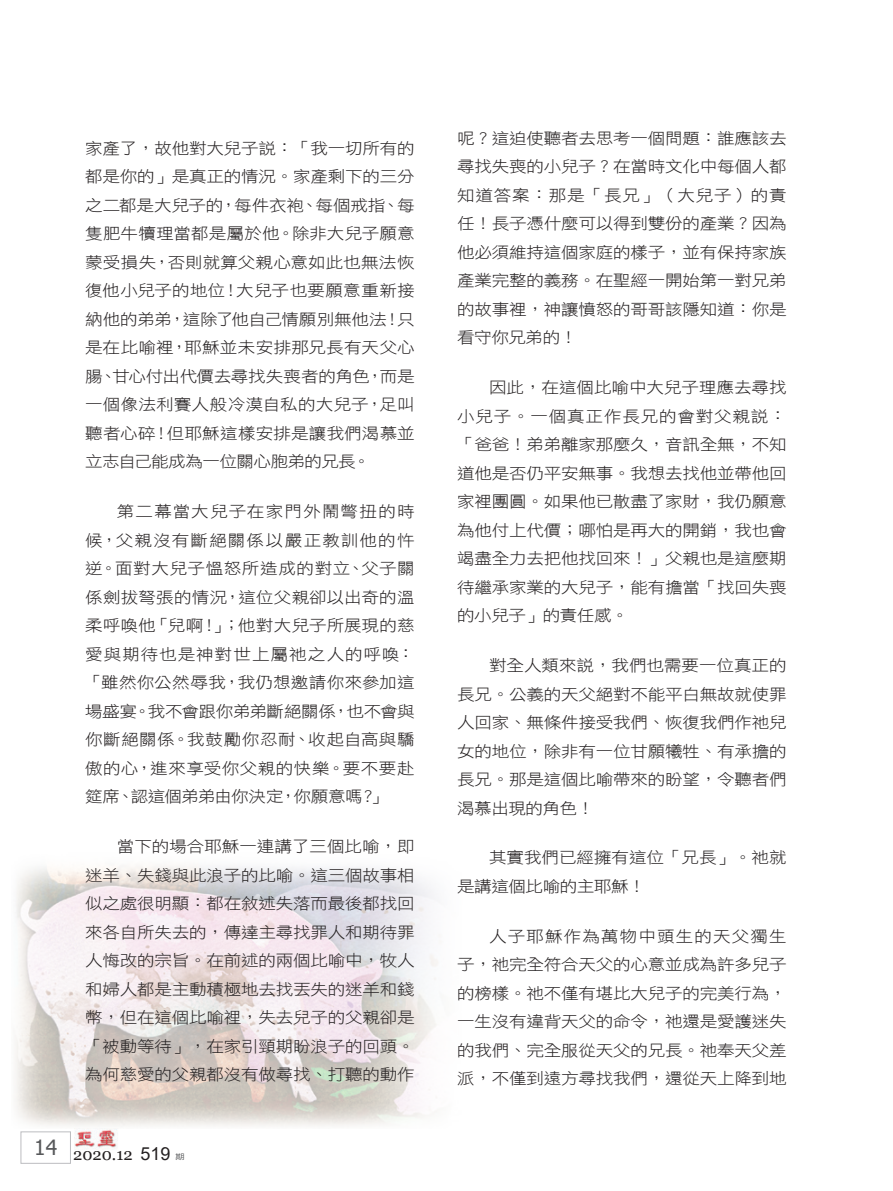
<style>
.page{position:relative;width:893px;height:1191px;background:#fff}
.page>*{position:absolute;margin:0;border:0;box-sizing:border-box;transform-origin:0 0}
.t1{font:16.5px "Georgia";color:#231f20}
.t2{font:15.75px/28.5px "DF Hei W3 WIN BF";letter-spacing:-.01em;color:#231f20;text-align:justify;scale:1.11 1}
.t3{font:7.5px "DF Hei W5 WIN BF";color:#57585a;scale:1.25 1}
.s1{font-family:"Arial";font-size:18px}
</style>
<div class="page">
<img style="left:74px;top:1128px;width:43px;height:22px">
<div style="left:21px;top:1131px;width:50px;height:32px;border:1px solid #bcbdc0"></div>
<img style="left:15px;top:866px;width:423px;height:260px">
<p class="t2" style="left:85px;top:134px;width:298px">家產了，故他對大兒子說：「我一切所有的都是你的」是真正的情況。家產剩下的三分之二都是大兒子的，每件衣袍、每個戒指、每隻肥牛犢理當都是屬於他。除非大兒子願意蒙受損失，否則就算父親心意如此也無法恢復他小兒子的地位！大兒子也要願意重新接納他的弟弟，這除了他自己情願別無他法！只是在比喻裡，耶穌並未安排那兄長有天父心腸、甘心付出代價去尋找失喪者的角色，而是一個像法利賽人般冷漠自私的大兒子，足叫聽者心碎！但耶穌這樣安排是讓我們渴慕並立志自己能成為一位關心胞弟的兄長。</p>
<p class="t2" style="left:85px;top:497px;width:298px;text-indent:32px">第二幕當大兒子在家門外鬧彆扭的時候，父親沒有斷絕關係以嚴正教訓他的忤逆。面對大兒子慍怒所造成的對立、父子關係劍拔弩張的情況，這位父親卻以出奇的溫柔呼喚他「兒啊！」；他對大兒子所展現的慈愛與期待也是神對世上屬祂之人的呼喚：「雖然你公然辱我，我仍想邀請你來參加這場盛宴。我不會跟你弟弟斷絕關係，也不會與你斷絕關係。我鼓勵你忍耐、收起自高與驕傲的心，進來享受你父親的快樂。要不要赴筵席、認這個弟弟由你決定，你願意嗎？」</p>
<p class="t2" style="left:85px;top:832px;width:298px;text-indent:32px">當下的場合耶穌一連講了三個比喻，即迷羊、失錢與此浪子的比喻。這三個故事相似之處很明顯：都在敘述失落而最後都找回來各自所失去的，傳達主尋找罪人和期待罪人悔改的宗旨。在前述的兩個比喻中，牧人和婦人都是主動積極地去找丟失的迷羊和錢幣，但在這個比喻裡，失去兒子的父親卻是「被動等待」，在家引頸期盼浪子的回頭。為何慈愛的父親都沒有做尋找、打聽的動作</p>
<p class="t1" style="left:34px;top:1144px;width:138px"><sup>14</sup> 2020.12 <span class="s1">519</span></p>
<p class="t3" style="left:175px;top:1152px;width:9px">期</p>
<p class="t2" style="left:457px;top:124px;width:298px">呢？這迫使聽者去思考一個問題：誰應該去尋找失喪的小兒子？在當時文化中每個人都知道答案：那是「長兄」（大兒子）的責任！長子憑什麼可以得到雙份的產業？因為他必須維持這個家庭的樣子，並有保持家族產業完整的義務。在聖經一開始第一對兄弟的故事裡，神讓憤怒的哥哥該隱知道：你是看守你兄弟的！</p>
<p class="t2" style="left:457px;top:373px;width:298px;text-indent:32px">因此，在這個比喻中大兒子理應去尋找小兒子。一個真正作長兄的會對父親說：「爸爸！弟弟離家那麼久，音訊全無，不知道他是否仍平安無事。我想去找他並帶他回家裡團圓。如果他已散盡了家財，我仍願意為他付上代價；哪怕是再大的開銷，我也會竭盡全力去把他找回來！」父親也是這麼期待繼承家業的大兒子，能有擔當「找回失喪的小兒子」的責任感。</p>
<p class="t2" style="left:457px;top:651px;width:298px;text-indent:32px">對全人類來說，我們也需要一位真正的長兄。公義的天父絕對不能平白無故就使罪人回家、無條件接受我們、恢復我們作祂兒女的地位，除非有一位甘願犧牲、有承擔的長兄。那是這個比喻帶來的盼望，令聽者們渴慕出現的角色！</p>
<p class="t2" style="left:457px;top:843px;width:298px;text-indent:32px">其實我們已經擁有這位「兄長」。祂就是講這個比喻的主耶穌！</p>
<p class="t2" style="left:457px;top:921px;width:298px;text-indent:32px">人子耶穌作為萬物中頭生的天父獨生子，祂完全符合天父的心意並成為許多兒子的榜樣。祂不僅有堪比大兒子的完美行為，一生沒有違背天父的命令，祂還是愛護迷失的我們、完全服從天父的兄長。祂奉天父差派，不僅到遠方尋找我們，還從天上降到地</p>
</div>
